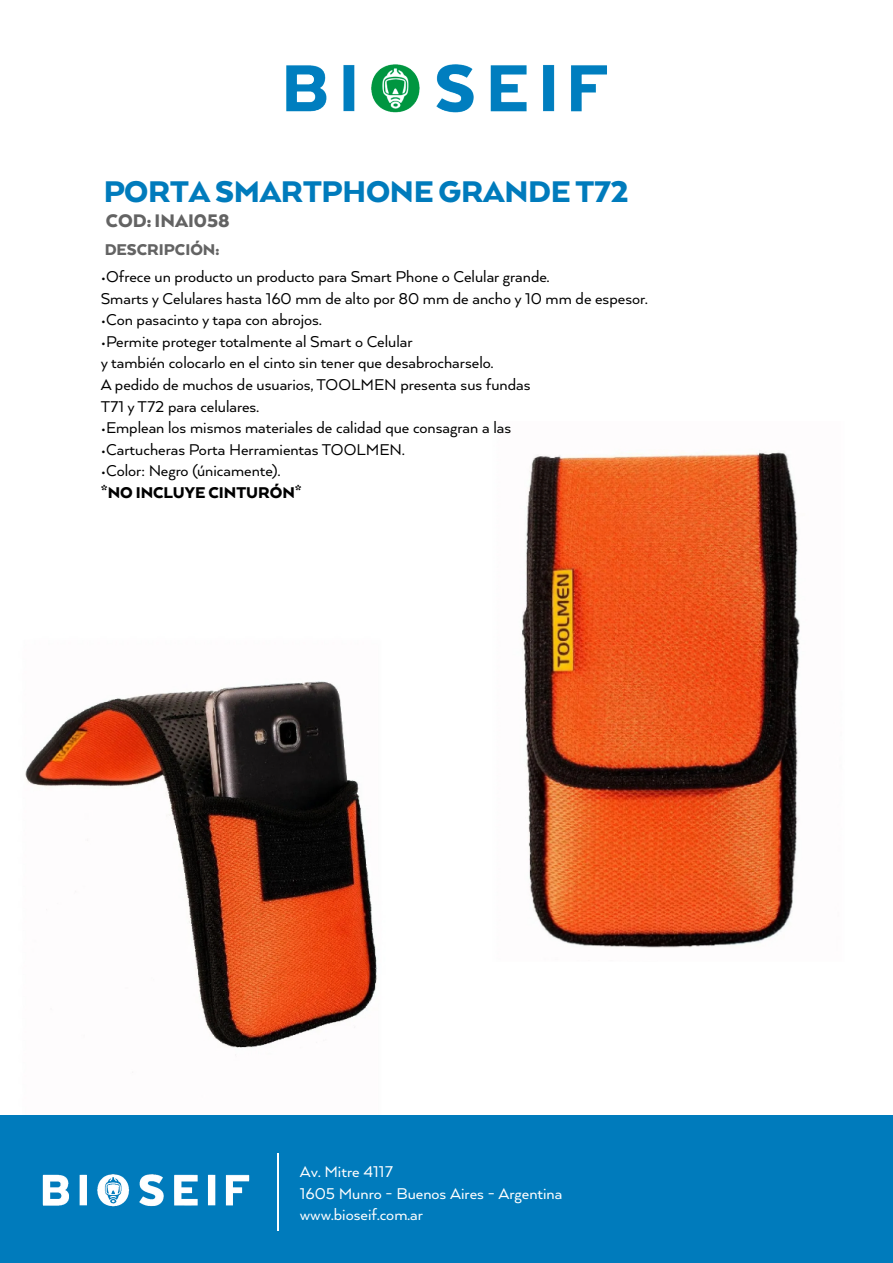
<style>
.page{position:relative;width:893px;height:1263px;background:#fff}
.page>*{position:absolute;margin:0;border:0;box-sizing:border-box;transform-origin:0 0}
.t1{font:900 34.5px "Arquitecta";letter-spacing:-.01em;color:#007bbc}
.t2{font:900 21px "Arquitecta";color:#636363}
.t3{font:18px/21.6px "Arquitecta";color:#000}
.t4{font:18px/21.6px "Arquitecta";color:#fff}
.t5{font:900 18px "Arquitecta";color:#000}
.t6{font:900 18px "Arquitecta";color:#636363}
</style>
<div class="page">
<img style="left:522px;top:452px;width:278px;height:496px">
<img style="left:25px;top:681px;width:352px;height:392px">
<div style="left:0;top:1115px;width:893px;height:148px;background:#007bbc"></div>
<img style="left:42px;top:1174px;width:208px;height:33px">
<hr style="left:277px;top:1154px;width:2px;height:77px;background:#fff">
<img style="left:286px;top:64px;width:321px;height:49px">
<h1 class="t1" style="left:103px;top:170px;width:527px">PORTA SMARTPHONE GRANDE T72</h1>
<p class="t2" style="left:106px;top:207px;width:125px">COD: INAI058</p>
<p class="t6" style="left:104px;top:238px;width:116px">DESCRIPCIÓN:</p>
<p class="t3" style="left:101px;top:265px;width:548px">•Ofrece un producto un producto para Smart Phone o Celular grande.<br>Smarts y Celulares hasta 160 mm de alto por 80 mm de ancho y 10 mm de espesor.</p>
<p class="t3" style="left:101px;top:308px;width:222px">•Con pasacinto y tapa con abrojos.</p>
<p class="t3" style="left:101px;top:330px;width:431px">•Permite proteger totalmente al Smart o Celular<br>y también colocarlo en el cinto sin tener que desabrocharselo.<br>A pedido de muchos de usuarios, TOOLMEN presenta sus fundas T71 y T72 para celulares.</p>
<p class="t3" style="left:101px;top:416px;width:412px">•Emplean los mismos materiales de calidad que consagran a las</p>
<p class="t3" style="left:101px;top:438px;width:305px">•Cartucheras Porta Herramientas TOOLMEN.</p>
<p class="t3" style="left:101px;top:459px;width:181px">•Color: Negro (únicamente).</p>
<p class="t5" style="left:101px;top:481px;width:203px">*NO INCLUYE CINTURÓN*</p>
<p class="t4" style="left:300px;top:1160px;width:264px">Av. Mitre 4117<br>1605 Munro - Buenos Aires - Argentina www.bioseif.com.ar</p>
</div>
